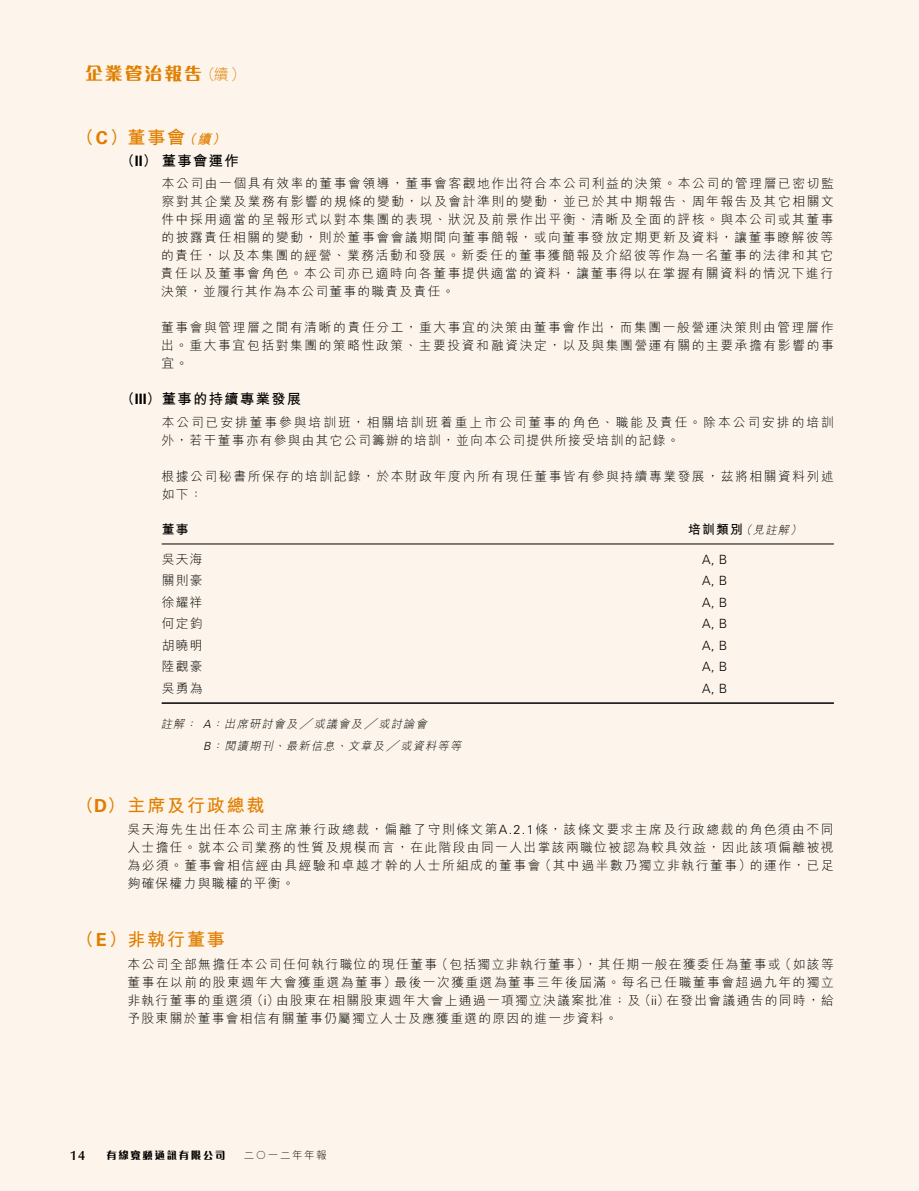
<style>
.page{position:relative;width:919px;height:1191px;background:#fff}
.page>*{position:absolute;margin:0;border:0;box-sizing:border-box;transform-origin:0 0}
.t1{font:700 18px "M Hei HK";letter-spacing:.1em;color:#e17e00}
.t2{font:700 18px "M Ngai HK";letter-spacing:.1em;color:#e17e00}
.t3{font:700 14.25px "M Hei HK";letter-spacing:.1em;color:#000}
.t4{font:600 13.5px "Optima LT Std";color:#000}
.t5{font:300 12.75px/18px "M Hei HK";letter-spacing:.125em;color:#000;text-align:justify}
.t6{font:300 12.75px/18px "M Hei HK";letter-spacing:.15em;color:#000}
.t7{font:300 12.75px "Univers LT Std";color:#000}
.t8{font:700 12.75px "M Hei HK";color:#000}
.t9{font:italic 300 11.25px/22.2px "M Hei HK";color:#000}
.t10{font:700 10.5px "M Ngai HK";letter-spacing:.15em;color:#000}
.s1{font-family:"M Hei HK";font-weight:300;font-size:15px}
.s2{font-family:"Univers LT Std"}
.s3{font-style:italic;font-size:13.5px}
.s4{font-weight:700;font-style:normal;font-size:12.75px}
.s5{font-family:"M Hei HK";font-weight:300}
</style>
<div class="page">
<div style="left:0;top:0;width:918px;height:1191px;background:#fdf5eb"></div>
<hr style="left:918px;top:0;width:1px;height:1191px;background:#fdf5eb">
<hr style="left:162px;top:543px;width:489px;height:1px;background:#000">
<hr style="left:651px;top:543px;width:182px;height:1px;background:#000">
<hr style="left:162px;top:702px;width:489px;height:2px;background:#000">
<hr style="left:651px;top:702px;width:182px;height:2px;background:#000">
<h1 class="t2" style="left:85px;top:64px;width:162px">企業管治報告<span class="s1">（續）</span></h1>
<h1 class="t1" style="left:76px;top:124px;width:155px">（<span class="s2">C</span>）董事會<span class="s3">（續）</span></h1>
<p class="t3" style="left:120px;top:150px;width:120px">（<span class="s2">II</span>）董事會運作</p>
<p class="t5" style="left:161px;top:174px;width:674px">本公司由一個具有效率的董事會領導，董事會客觀地作出符合本公司利益的決策。本公司的管理層已密切監察對其企業及業務有影響的規條的變動，以及會計準則的變動，並已於其中期報告、周年報告及其它相關文件中採用適當的呈報形式以對本集團的表現、狀況及前景作出平衡、清晰及全面的評核。與本公司或其董事的披露責任相關的變動，則於董事會會議期間向董事簡報，或向董事發放定期更新及資料，讓董事瞭解彼等的責任，以及本集團的經營、業務活動和發展。新委任的董事獲簡報及介紹彼等作為一名董事的法律和其它責任以及董事會角色。本公司亦已適時向各董事提供適當的資料，讓董事得以在掌握有關資料的情況下進行決策，並履行其作為本公司董事的職責及責任。</p>
<p class="t5" style="left:161px;top:318px;width:674px">董事會與管理層之間有清晰的責任分工，重大事宜的決策由董事會作出，而集團一般營運決策則由管理層作出。重大事宜包括對集團的策略性政策、主要投資和融資決定，以及與集團營運有關的主要承擔有影響的事宜。</p>
<p class="t3" style="left:120px;top:389px;width:182px">（<span class="s2">III</span>）董事的持續專業發展</p>
<p class="t6" style="left:161px;top:412px;width:673px">本公司已安排董事參與培訓班，相關培訓班着重上市公司董事的角色、職能及責任。除本公司安排的培訓外，若干董事亦有參與由其它公司籌辦的培訓，並向本公司提供所接受培訓的記錄。</p>
<p class="t5" style="left:161px;top:466px;width:673px">根據公司秘書所保存的培訓記錄，於本財政年度內所有現任董事皆有參與持續專業發展，茲將相關資料列述如下：</p>
<p class="t8" style="left:162px;top:520px;width:28px">董事</p>
<p class="t9" style="left:688px;top:518px;width:118px"><span class="s4">培訓類別</span>（見註解）</p>
<p class="t5" style="left:162px;top:549px;width:42px">吳天海</p>
<p class="t7" style="left:702px;top:551px;width:27px">A, B</p>
<p class="t5" style="left:162px;top:571px;width:42px">關則豪</p>
<p class="t7" style="left:702px;top:573px;width:27px">A, B</p>
<p class="t5" style="left:162px;top:593px;width:42px">徐耀祥</p>
<p class="t7" style="left:702px;top:594px;width:27px">A, B</p>
<p class="t5" style="left:162px;top:614px;width:42px">何定鈞</p>
<p class="t7" style="left:702px;top:616px;width:27px">A, B</p>
<p class="t5" style="left:162px;top:636px;width:42px">胡曉明</p>
<p class="t7" style="left:702px;top:637px;width:27px">A, B</p>
<p class="t5" style="left:162px;top:657px;width:42px">陸觀豪</p>
<p class="t7" style="left:702px;top:659px;width:27px">A, B</p>
<p class="t5" style="left:162px;top:679px;width:42px">吳勇為</p>
<p class="t7" style="left:702px;top:681px;width:27px">A, B</p>
<p class="t9" style="left:203px;top:712px;width:262px;text-indent:-43px">註解： <span class="s2">A</span>：出席研討會及 ╱ 或議會及 ╱ 或討論會<br><span class="s2">B</span>：閱讀期刊、最新信息、文章及 ╱ 或資料等等</p>
<h1 class="t1" style="left:76px;top:792px;width:190px">（<span class="s2">D</span>）主席及行政總裁</h1>
<p class="t5" style="left:127px;top:820px;width:707px">吳天海先生出任本公司主席兼行政總裁，偏離了守則條文第<span class="s2">A.2.1</span>條，該條文要求主席及行政總裁的角色須由不同人士擔任。就本公司業務的性質及規模而言，在此階段由同一人出掌該兩職位被認為較具效益，因此該項偏離被視為必須。董事會相信經由具經驗和卓越才幹的人士所組成的董事會（其中過半數乃獨立非執行董事）的運作，已足夠確保權力與職權的平衡。</p>
<h1 class="t1" style="left:76px;top:926px;width:150px">（<span class="s2">E</span>）非執行董事</h1>
<p class="t5" style="left:127px;top:954px;width:707px">本公司全部無擔任本公司任何執行職位的現任董事（包括獨立非執行董事），其任期一般在獲委任為董事或（如該等董事在以前的股東週年大會獲重選為董事）最後一次獲重選為董事三年後屆滿。每名已任職董事會超過九年的獨立非執行董事的重選須（<span class="s2">i</span>）由股東在相關股東週年大會上通過一項獨立決議案批准；及（<span class="s2">ii</span>）在發出會議通告的同時，給予股東關於董事會相信有關董事仍屬獨立人士及應獲重選的原因的進一步資料。</p>
<p class="t4" style="left:70px;top:1147px;width:17px">14</p>
<p class="t10" style="left:106px;top:1150px;width:222px">有線寬頻通訊有限公司 <span class="s5">　二○一二年年報</span></p>
</div>
